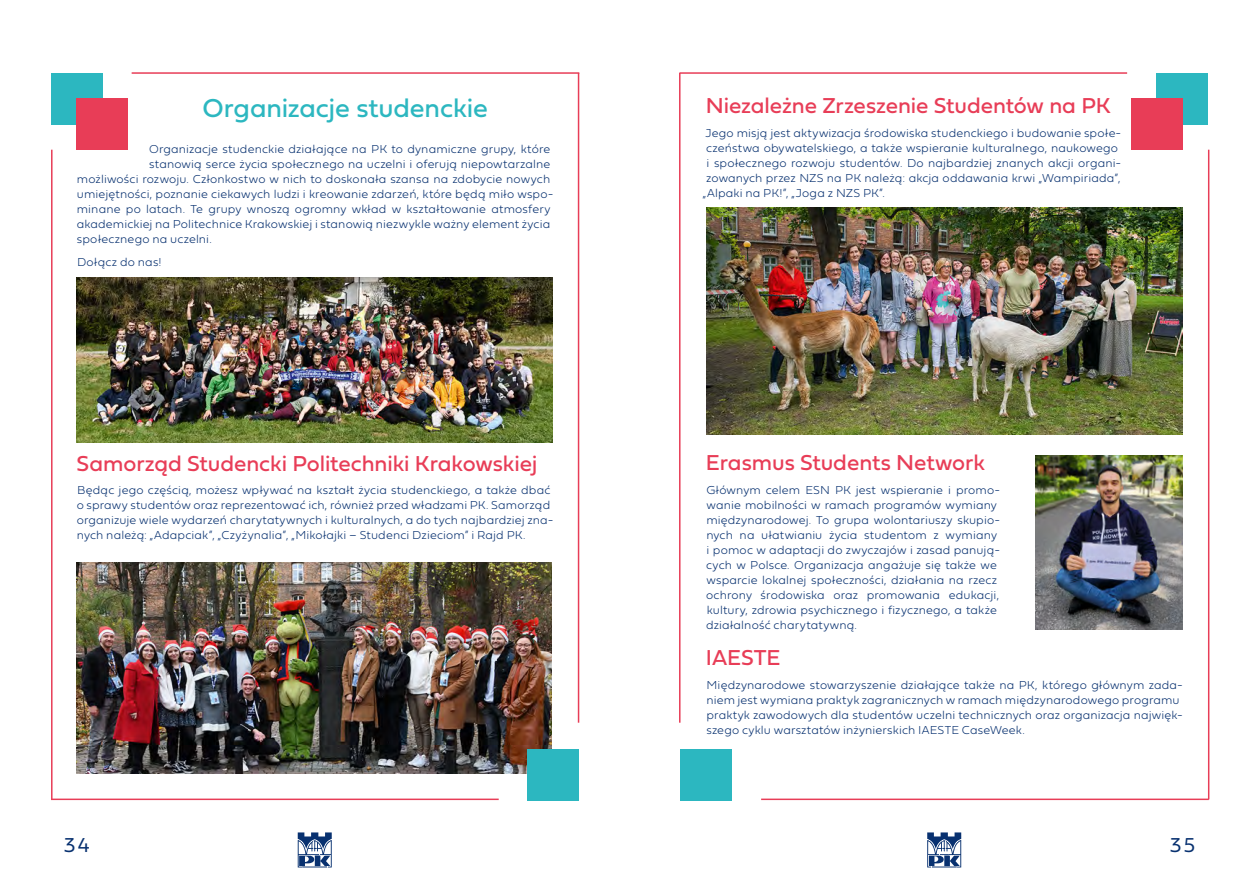
<style>
.page{position:relative;width:1259px;height:893px;background:#fff}
.page>*{position:absolute;margin:0;border:0;box-sizing:border-box;transform-origin:0 0}
.tekst{font:27px "Fieldwork Geo Regular";letter-spacing:-.005em;color:#2cb7c0}
.tekst-2{font:22.5px "Fieldwork Geo Regular";letter-spacing:-.005em;color:#e83d57}
.t1{font:21px "Fieldwork Geo Light";color:#083170}
.tekst-3{font:100 12px/15px "Fieldwork Geo";letter-spacing:.01em;color:#083170}
</style>
<div class="page">
<svg style="left:927px;top:832px;width:34px;height:35px"></svg>
<div style="left:1157px;top:73px;width:51px;height:51px;background:#2cb7c0"></div>
<div style="left:1131px;top:99px;width:51px;height:51px;background:#e83d57"></div>
<hr style="left:679px;top:72px;width:448px;height:2px;background:#e83d57">
<hr style="left:679px;top:73px;width:1px;height:650px;background:#e83d57">
<div style="left:680px;top:749px;width:51px;height:51px;background:#2cb7c0"></div>
<hr style="left:761px;top:799px;width:447px;height:1px;background:#e83d57">
<hr style="left:1208px;top:150px;width:1px;height:649px;background:#e83d57">
<div style="left:51px;top:73px;width:51px;height:51px;background:#2cb7c0"></div>
<div style="left:77px;top:99px;width:51px;height:51px;background:#e83d57"></div>
<hr style="left:132px;top:72px;width:447px;height:2px;background:#e83d57">
<hr style="left:578px;top:73px;width:1px;height:650px;background:#e83d57">
<hr style="left:51px;top:799px;width:448px;height:1px;background:#e83d57">
<hr style="left:51px;top:150px;width:2px;height:649px;background:#e83d57">
<svg style="left:298px;top:832px;width:34px;height:35px"></svg>
<img style="left:77px;top:562px;width:474px;height:212px">
<img style="left:77px;top:277px;width:476px;height:166px">
<img style="left:706px;top:207px;width:476px;height:228px">
<img style="left:1035px;top:455px;width:147px;height:174px">
<div style="left:527px;top:749px;width:51px;height:51px;background:#2cb7c0"></div>
<p class="tekst" style="left:202px;top:87px;width:287px">Organizacje studenckie</p>
<p class="tekst-3" style="left:149px;top:140px;width:402px">Organizacje studenckie działające na PK to dynamiczne grupy, które stanowią serce życia społecznego na uczelni i oferują niepowtarzalne</p>
<p class="tekst-3" style="left:77px;top:170px;width:478px">możliwości rozwoju. Członkostwo w nich to doskonała szansa na zdobycie nowych umiejętności, poznanie ciekawych ludzi i kreowanie zdarzeń, które będą miło wspo&shy;minane po latach. Te grupy wnoszą ogromny wkład w kształtowanie atmosfery akademickiej na Politechnice Krakowskiej i stanowią niezwykle ważny element życia społecznego na uczelni.</p>
<p class="tekst-3" style="left:77px;top:254px;width:86px">Dołącz do nas!</p>
<p class="tekst-2" style="left:77px;top:446px;width:462px">Samorząd Studencki Politechniki Krakowskiej</p>
<p class="tekst-3" style="left:77px;top:482px;width:478px">Będąc jego częścią, możesz wpływać na kształt życia studenckiego, a także dbać o sprawy studentów oraz reprezentować ich, również przed władzami PK. Samorząd organizuje wiele wydarzeń charytatywnych i kulturalnych, a do tych najbardziej zna&shy;nych należą: „Adapciak”, „Czyżynalia”, „Mikołajki – Studenci Dzieciom” i Rajd PK.</p>
<p class="tekst-2" style="left:706px;top:88px;width:406px">Niezależne Zrzeszenie Studentów na PK</p>
<p class="tekst-3" style="left:705px;top:125px;width:417px">Jego misją jest aktywizacja środowiska studenckiego i budowanie społe-</p>
<p class="tekst-3" style="left:706px;top:140px;width:413px">czeństwa obywatelskiego, a także wspieranie kulturalnego, naukowego</p>
<p class="tekst-3" style="left:706px;top:155px;width:416px">i społecznego rozwoju studentów. Do najbardziej znanych akcji organi-</p>
<p class="tekst-3" style="left:706px;top:170px;width:416px">zowanych przez NZS na PK należą: akcja oddawania krwi „Wampiriada”,</p>
<p class="tekst-3" style="left:703px;top:185px;width:184px">„Alpaki na PK!”, „Joga z NZS PK”.</p>
<p class="tekst-2" style="left:706px;top:445px;width:280px">Erasmus Students Network</p>
<p class="tekst-3" style="left:706px;top:482px;width:295px">Głównym celem ESN PK jest wspieranie i promo&shy;wanie mobilności w ramach programów wymiany międzynarodowej. To grupa wolontariuszy skupio&shy;nych na ułatwianiu życia studentom z wymiany i pomoc w adaptacji do zwyczajów i zasad panują&shy;cych w Polsce. Organizacja angażuje się także we wsparcie lokalnej społeczności, działania na rzecz ochrony środowiska oraz promowania edukacji, kultury, zdrowia psychicznego i fizycznego, a także działalność charytatywną.</p>
<p class="tekst-2" style="left:706px;top:640px;width:76px">IAESTE</p>
<p class="tekst-3" style="left:706px;top:676px;width:478px">Międzynarodowe stowarzyszenie działające także na PK, którego głównym zada&shy;niem jest wymiana praktyk zagranicznych w ramach międzynarodowego programu praktyk zawodowych dla studentów uczelni technicznych oraz organizacja najwięk&shy;szego cyklu warsztatów inżynierskich IAESTE CaseWeek.</p>
<p class="t1" style="left:64px;top:829px;width:27px">34</p>
<h3 class="t1" style="left:1169px;top:829px;width:27px">35</h3>
</div>
